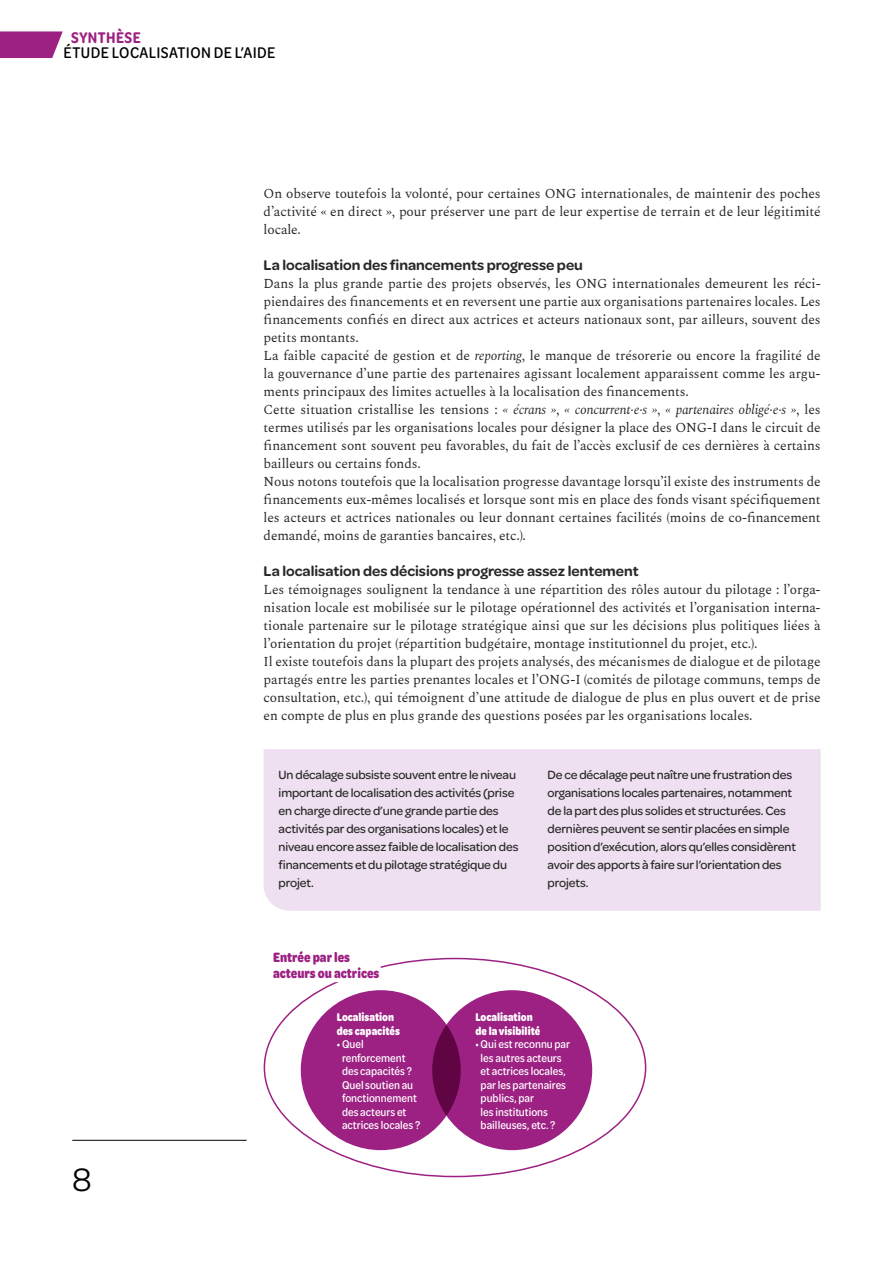
<style>
.page{position:relative;width:893px;height:1263px;background:#fff}
.page>*{position:absolute;margin:0;border:0;box-sizing:border-box;transform-origin:0 0}
.t1{font:34.5px "Omnes";color:#000}
.t2{font:500 16.5px "Omnes Cond";letter-spacing:.025em;color:#000}
.t3{font:600 16.5px "Omnes Cond";letter-spacing:.03em;color:#9d2183}
.t4{font:600 15px "Omnes";color:#282827}
.t5{font:700 14.4px/16.2px "Omnes Cond";color:#9d2183}
.t6{font:13.5px/18px "Spectral";letter-spacing:-.01em;color:#282827}
.t7{font:500 12.75px/18px "Omnes";letter-spacing:-.01em;color:#282827}
.t8{font:500 12px/13.5px "Omnes Cond";color:#fff}
.t9{font:700 12px/13.5px "Omnes Cond";color:#fff}
.s1{font-style:italic}
</style>
<div class="page">
<hr style="left:72px;top:1140px;width:175px;height:1px;background:#000">
<svg style="left:0;top:31px;width:63px;height:27px;background:#a7378f"></svg>
<div style="left:264px;top:749px;width:557px;height:162px;background:#eee0f0"></div>
<div style="left:301px;top:990px;width:160px;height:160px;background:#9d2183;border-radius:50%"></div>
<div style="left:432px;top:990px;width:160px;height:160px;background:#9d2183;border-radius:50%"></div>
<p class="t3" style="left:71px;top:26px;width:71px">SYNTHÈSE</p>
<p class="t2" style="left:64px;top:41px;width:214px">ÉTUDE LOCALISATION DE L’AIDE</p>
<p class="t6" style="left:264px;top:184px;width:559px;text-align:justify">On observe toutefois la volonté, pour certaines ONG internationales, de maintenir des poches d’activité « en direct », pour préserver une part de leur expertise de terrain et de leur légitimité locale.</p>
<p class="t4" style="left:264px;top:255px;width:321px">La localisation des financements progresse peu</p>
<p class="t6" style="left:264px;top:274px;width:559px">Dans la plus grande partie des projets observés, les ONG internationales demeurent les réci&shy;piendaires des financements et en reversent une partie aux organisations partenaires locales. Les financements confiés en direct aux actrices et acteurs nationaux sont, par ailleurs, souvent des petits montants.<br>La faible capacité de gestion et de <span class="s1">reporting</span>, le manque de trésorerie ou encore la fragilité de la gouvernance d’une partie des partenaires agissant localement apparaissent comme les argu&shy;ments principaux des limites actuelles à la localisation des financements.<br>Cette situation cristallise les tensions : <span class="s1">« écrans »</span>, <span class="s1">« concurrent·e·s »</span>, <span class="s1">« partenaires obligé·e·s »</span>, les termes utilisés par les organisations locales pour désigner la place des ONG-I dans le circuit de financement sont souvent peu favorables, du fait de l’accès exclusif de ces dernières à certains bailleurs ou certains fonds.<br>Nous notons toutefois que la localisation progresse davantage lorsqu’il existe des instruments de financements eux-mêmes localisés et lorsque sont mis en place des fonds visant spécifiquement les acteurs et actrices nationales ou leur donnant certaines facilités (moins de co-financement demandé, moins de garanties bancaires, etc.).</p>
<p class="t4" style="left:264px;top:561px;width:377px">La localisation des décisions progresse assez lentement</p>
<p class="t6" style="left:264px;top:580px;width:559px">Les témoignages soulignent la tendance à une répartition des rôles autour du pilotage : l’orga&shy;nisation locale est mobilisée sur le pilotage opérationnel des activités et l’organisation interna&shy;tionale partenaire sur le pilotage stratégique ainsi que sur les décisions plus politiques liées à l’orientation du projet (répartition budgétaire, montage institutionnel du projet, etc.).<br>Il existe toutefois dans la plupart des projets analysés, des mécanismes de dialogue et de pilotage partagés entre les parties prenantes locales et l’ONG-I (comités de pilotage communs, temps de consultation, etc.), qui témoignent d’une attitude de dialogue de plus en plus ouvert et de prise en compte de plus en plus grande des questions posées par les organisations locales.</p>
<p class="t7" style="left:279px;top:765px;width:241px">Un décalage subsiste souvent entre le niveau important de localisation des activités (prise en charge directe d’une grande partie des activités par des organisations locales) et le niveau encore assez faible de localisation des financements et du pilotage stratégique du projet.</p>
<p class="t7" style="left:547px;top:765px;width:250px">De ce décalage peut naître une frustration des organisations locales partenaires, notamment de la part des plus solides et structurées. Ces dernières peuvent se sentir placées en simple position d’exécution, alors qu’elles considèrent avoir des apports à faire sur l’orientation des projets.</p>
<h1 class="t1" style="left:72px;top:1156px;width:21px">8</h1>
<p class="t5" style="left:273px;top:948px;width:108px">Entrée par les acteurs ou actrices</p>
<p class="t9" style="left:337px;top:1010px;width:65px">Localisation des capacités</p>
<p class="t8" style="left:342px;top:1037px;width:80px;text-indent:-5px">• Quel renforcement des capacités ?<br>Quel soutien au fonctionnement des acteurs et actrices locales ?</p>
<p class="t9" style="left:475px;top:1010px;width:66px">Localisation de la visibilité</p>
<p class="t8" style="left:481px;top:1037px;width:91px;text-indent:-5px">• Qui est reconnu par les autres acteurs et actrices locales, par les partenaires publics, par<br>les institutions bailleuses, etc. ?</p>
</div>
